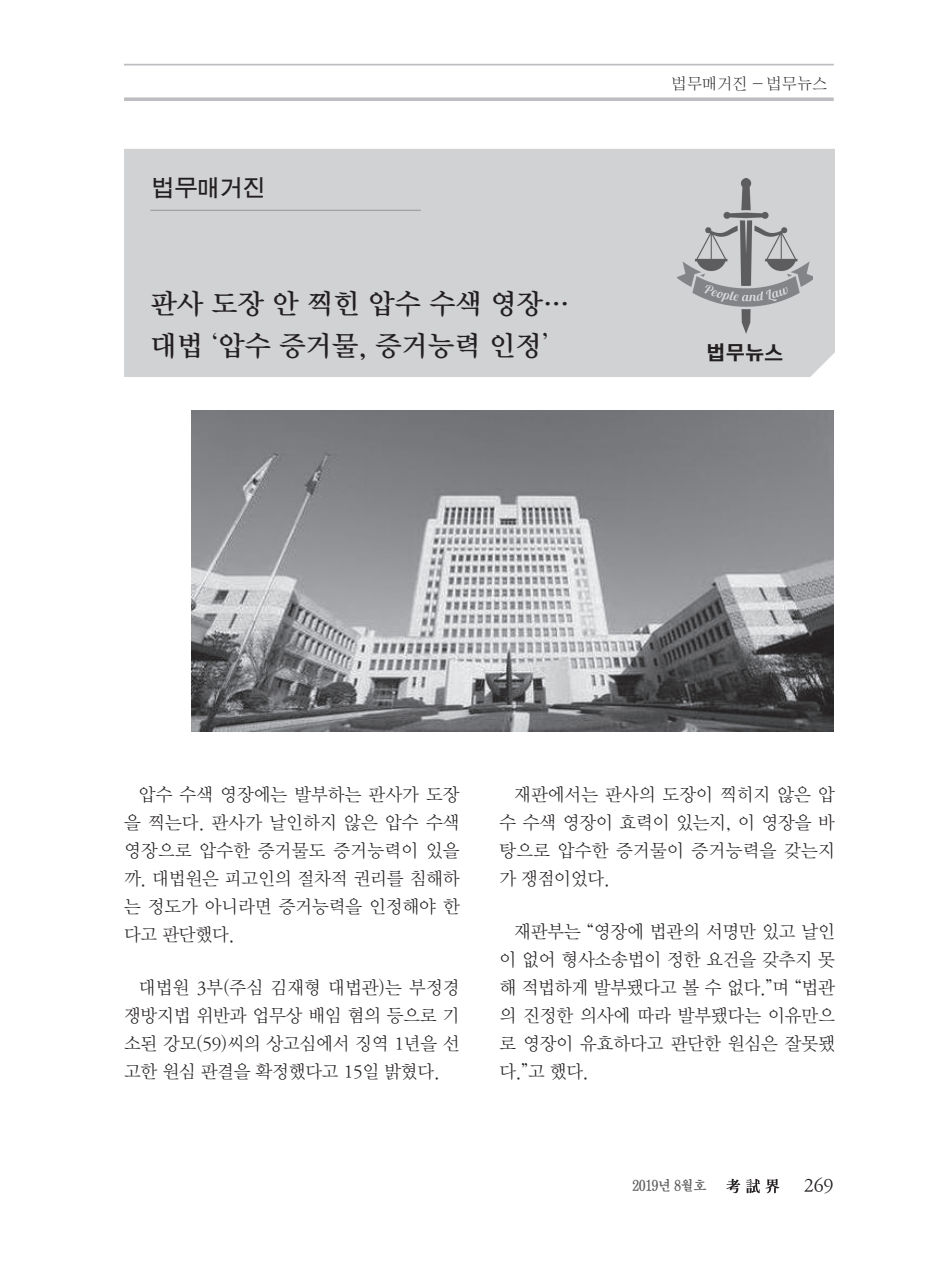
<style>
.page{position:relative;width:933px;height:1275px;background:#fff}
.page>*{position:absolute;margin:0;border:0;box-sizing:border-box;transform-origin:0 0}
.t1{font:28px/42px "DX Nmu Std 40";color:#231f20}
.t2{font:22.75px "D Xgo Std 40";color:#231f20}
.t3{font:19.25px "DX Frty Std B";color:#231f20}
.t4{font:19.25px "DX Nmu Std 30";color:#231f20}
.t5{font:18.38px/28px "DX Nmu Std 20";letter-spacing:-.01em;color:#231f20;text-align:justify}
.t6{font:15.75px "DX Shnm Std";letter-spacing:-.01em;color:#231f20}
.t7{font:14px "D Xmu Std 40";letter-spacing:-.05em;color:#5a5a5d;scale:.95 1}
.s1{font-family:"DX Nmu Std 20"}
</style>
<div class="page">
<svg style="left:124px;top:97px;width:709px;height:4px;background:#c4c4c7"></svg>
<hr style="left:124px;top:64px;width:709px;height:2px;background:#bcbdc0">
<svg style="left:726px;top:1179px;width:14px;height:14px"></svg>
<svg style="left:746px;top:1179px;width:33px;height:14px"></svg>
<div style="left:124px;top:149px;width:711px;height:228px;background:#d1d2d4"></div>
<hr style="left:150px;top:210px;width:271px;height:1px;background:#939598">
<img style="left:677px;top:178px;width:136px;height:155px">
<img style="left:192px;top:411px;width:641px;height:320px">
<p class="t2" style="left:152px;top:177px;width:115px">법무매거진</p>
<h1 class="t1" style="left:150px;top:283px;width:420px">판사 도장 안 찍힌 압수 수색 영장… 대법 <span class="s1">‘</span>압수 증거물, 증거능력 인정<span class="s1">’</span></h1>
<p class="t6" style="left:672px;top:76px;width:157px">법무매거진 - 법무뉴스</p>
<p class="t3" style="left:706px;top:343px;width:78px">법무뉴스</p>
<p class="t5" style="left:124px;top:781px;width:337px;text-indent:15px">압수 수색 영장에는 발부하는 판사가 도장 을 찍는다. 판사가 날인하지 않은 압수 수색 영장으로 압수한 증거물도 증거능력이 있을 까. 대법원은 피고인의 절차적 권리를 침해하 는 정도가 아니라면 증거능력을 인정해야 한 다고 판단했다.</p>
<p class="t5" style="left:124px;top:974px;width:337px;text-indent:15px">대법원 3부(주심 김재형 대법관)는 부정경 쟁방지법 위반과 업무상 배임 혐의 등으로 기 소된 강모(59)씨의 상고심에서 징역 1년을 선 고한 원심 판결을 확정했다고 15일 밝혔다.</p>
<p class="t5" style="left:499px;top:781px;width:337px;text-indent:15px">재판에서는 판사의 도장이 찍히지 않은 압 수 수색 영장이 효력이 있는지, 이 영장을 바 탕으로 압수한 증거물이 증거능력을 갖는지 가 쟁점이었다.</p>
<p class="t5" style="left:499px;top:918px;width:337px;text-indent:15px">재판부는 “영장에 법관의 서명만 있고 날인 이 없어 형사소송법이 정한 요건을 갖추지 못 해 적법하게 발부됐다고 볼 수 없다.”며 “법관 의 진정한 의사에 따라 발부됐다는 이유만으 로 영장이 유효하다고 판단한 원심은 잘못됐 다.”고 했다.</p>
<p class="t7" style="left:632px;top:1179px;width:80px">2019년 8월호</p>
<p class="t4" style="left:804px;top:1176px;width:31px">269</p>
</div>
